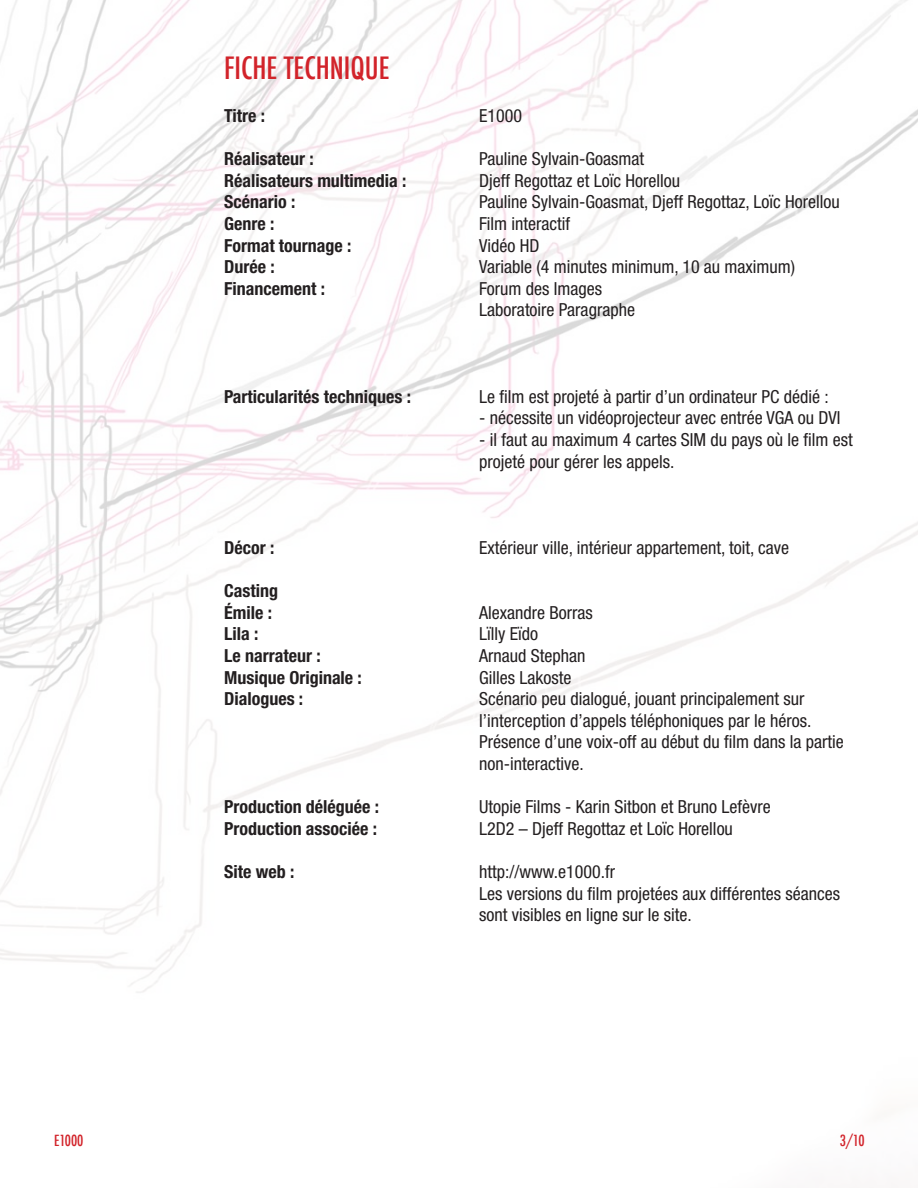
<style>
.page{position:relative;width:918px;height:1188px;background:#fff}
.page>*{position:absolute;margin:0;border:0;box-sizing:border-box;transform-origin:0 0}
.t1{font:500 condensed 30px "Futura";color:#d2232a}
.t2{font:condensed 18px/21.6px "Helvetica Neue";color:#231f20}
.t3{font:700 condensed 18px/21.6px "Helvetica Neue";color:#231f20}
.t4{font:500 condensed 15px "Futura";color:#d2232a}
</style>
<div class="page">
<img style="left:0;top:0;width:918px;height:993px">
<h1 class="t1" style="left:224px;top:49px;width:167px">FICHE TECHNIQUE</h1>
<p class="t3" style="left:224px;top:105px;width:42px">Titre :</p>
<p class="t2" style="left:479px;top:105px;width:44px">E1000</p>
<p class="t3" style="left:224px;top:148px;width:91px">Réalisateur :</p>
<p class="t2" style="left:479px;top:148px;width:167px">Pauline Sylvain-Goasmat</p>
<p class="t3" style="left:224px;top:169px;width:184px">Réalisateurs multimedia :</p>
<p class="t2" style="left:479px;top:170px;width:202px">Djeff Regottaz et Loïc Horellou</p>
<p class="t3" style="left:224px;top:191px;width:73px">Scénario :</p>
<p class="t2" style="left:479px;top:191px;width:362px">Pauline Sylvain-Goasmat, Djeff Regottaz, Loïc Horellou</p>
<p class="t3" style="left:224px;top:213px;width:52px">Genre :</p>
<p class="t2" style="left:479px;top:213px;width:92px">Film interactif</p>
<p class="t3" style="left:224px;top:234px;width:129px">Format tournage :</p>
<p class="t2" style="left:479px;top:234px;width:62px">Vidéo HD</p>
<p class="t3" style="left:224px;top:256px;width:52px">Durée :</p>
<p class="t2" style="left:479px;top:256px;width:318px">Variable (4 minutes minimum, 10 au maximum)</p>
<p class="t3" style="left:224px;top:277px;width:102px">Financement :</p>
<p class="t2" style="left:479px;top:278px;width:158px">Forum des Images<br>Laboratoire Paragraphe</p>
<p class="t3" style="left:224px;top:385px;width:189px">Particularités techniques :</p>
<p class="t2" style="left:479px;top:386px;width:351px">Le film est projeté à partir d’un ordinateur PC dédié :</p>
<p class="t2" style="left:479px;top:407px;width:363px">- nécessite un vidéoprojecteur avec entrée VGA ou DVI</p>
<p class="t2" style="left:479px;top:429px;width:375px">- il faut au maximum 4 cartes SIM du pays où le film est projeté pour gérer les appels.</p>
<p class="t3" style="left:224px;top:537px;width:52px">Décor :</p>
<p class="t2" style="left:479px;top:537px;width:312px">Extérieur ville, intérieur appartement, toit, cave</p>
<p class="t3" style="left:224px;top:580px;width:55px">Casting<br>Émile :</p>
<p class="t2" style="left:479px;top:602px;width:115px">Alexandre Borras</p>
<p class="t3" style="left:224px;top:623px;width:36px">Lila :</p>
<p class="t2" style="left:479px;top:623px;width:60px">Lïlly Eïdo</p>
<p class="t3" style="left:224px;top:645px;width:98px">Le narrateur :</p>
<p class="t2" style="left:479px;top:645px;width:108px">Arnaud Stephan</p>
<p class="t3" style="left:224px;top:666px;width:139px">Musique Originale :</p>
<p class="t2" style="left:479px;top:666px;width:94px">Gilles Lakoste</p>
<p class="t3" style="left:224px;top:688px;width:81px">Dialogues :</p>
<p class="t2" style="left:479px;top:688px;width:366px">Scénario peu dialogué, jouant principalement sur l’interception d’appels téléphoniques par le héros.<br>Présence d’une voix-off au début du film dans la partie non-interactive.</p>
<p class="t3" style="left:224px;top:796px;width:157px">Production déléguée :</p>
<p class="t2" style="left:479px;top:796px;width:293px">Utopie Films - Karin Sitbon et Bruno Lefèvre</p>
<p class="t3" style="left:224px;top:817px;width:155px">Production associée :</p>
<p class="t2" style="left:479px;top:818px;width:255px">L2D2 – Djeff Regottaz et Loïc Horellou</p>
<p class="t3" style="left:224px;top:861px;width:72px">Site web :</p>
<p class="t2" style="left:479px;top:861px;width:363px">http://www.e1000.fr<br>Les versions du film projetées aux différentes séances sont visibles en ligne sur le site.</p>
<p class="t4" style="left:54px;top:1131px;width:31px">E1000</p>
<p class="t4" style="left:840px;top:1131px;width:26px">3/10</p>
</div>
